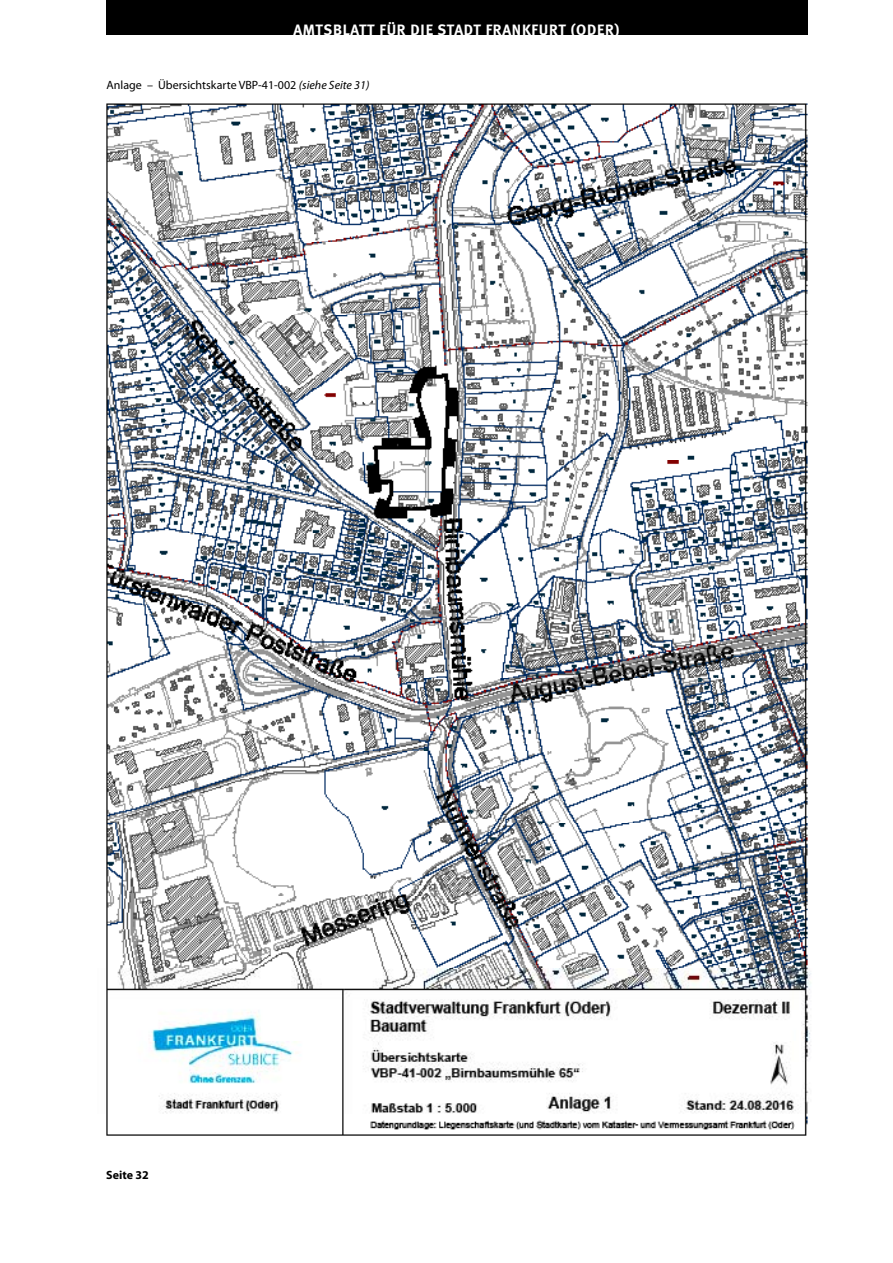
<style>
.page{position:relative;width:893px;height:1263px;background:#fff}
.page>*{position:absolute;margin:0;border:0;box-sizing:border-box;transform-origin:0 0}
.t1{font:700 15px "Meta";letter-spacing:.05em;color:#fff}
.t2{font:12px "Myriad Pro";color:#000}
.t3{font:700 12px "Myriad Pro";color:#000}
.s1{font-style:italic}
</style>
<div class="page">
<div style="left:106px;top:0;width:702px;height:35px;background:#000"></div>
<img style="left:106px;top:103px;width:705px;height:1033px">
<p class="t1" style="left:293px;top:21px;width:328px">AMTSBLATT FÜR DIE STADT FRANKFURT (ODER)</p>
<p class="t2" style="left:107px;top:78px;width:264px">Anlage – Übersichtskarte VBP-41-002 <span class="s1">(siehe Seite 31)</span></p>
<p class="t3" style="left:106px;top:1167px;width:44px">Seite 32</p>
</div>
